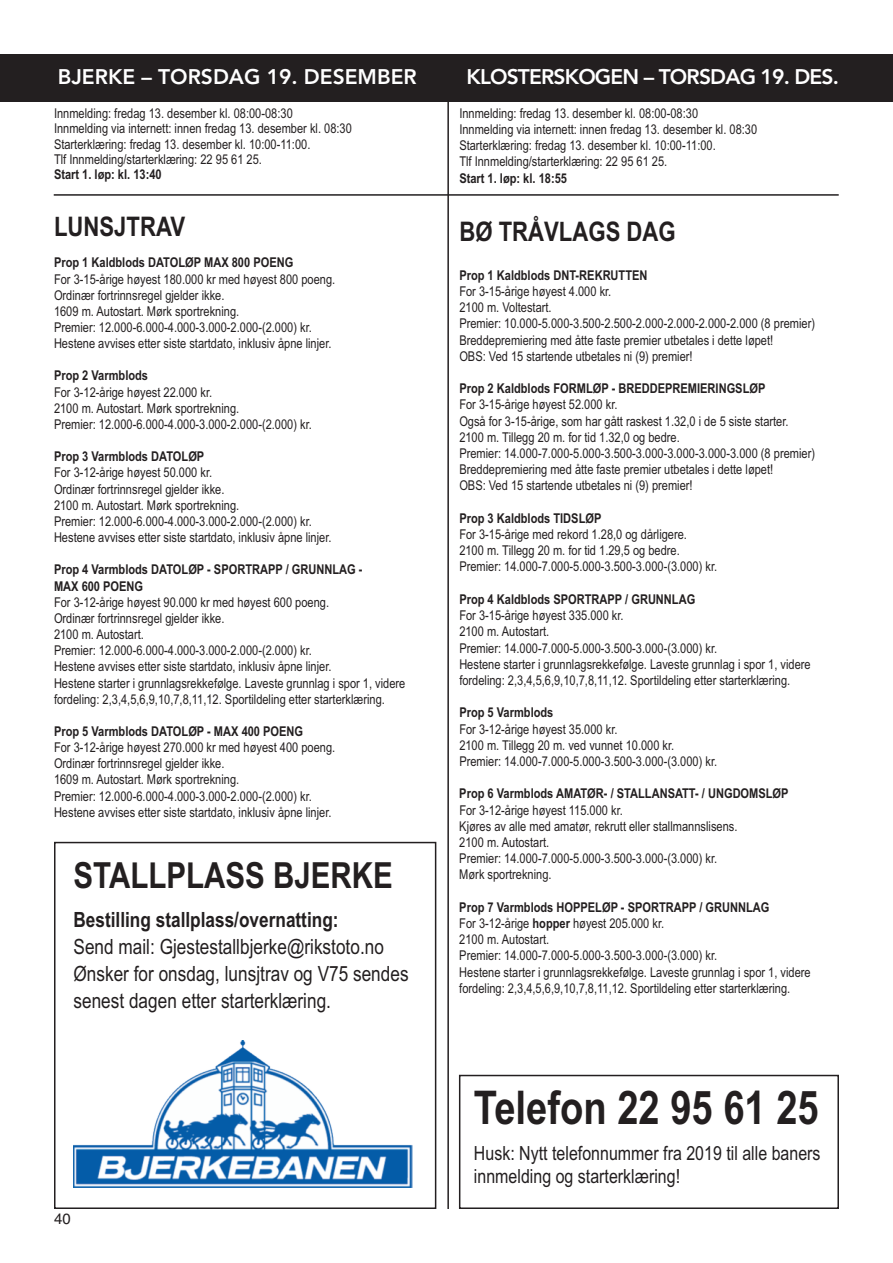
<style>
.page{position:relative;width:893px;height:1263px;background:#fff}
.page>*{position:absolute;margin:0;border:0;box-sizing:border-box;transform-origin:0 0}
.t1{font:700 46.5px "Arial Narrow";color:#231f20}
.t2{font:700 36px "Arial Narrow";color:#231f20}
.t3{font:700 27px "Arial Narrow";color:#231f20}
.t4{font:21px/27px "Arial Narrow";color:#231f20}
.t5{font:700 21px "Arial Narrow";color:#231f20}
.t6{font:800 21px "Avenir";letter-spacing:-.04em;color:#fff}
.t7{font:800 21px "Avenir";color:#fff}
.t8{font:19.5px/23.4px "Arial Narrow";color:#231f20}
.t9{font:15px "Helvetica";color:#231f20}
.t10{font:13.5px/16.2px "Arial Narrow";color:#231f20}
.t11{font:700 13.5px/16.2px "Arial Narrow";color:#231f20}
.s1{font-weight:700}
</style>
<div class="page">
<div style="left:0;top:54px;width:891px;height:48px;background:#231f20"></div>
<hr style="left:447px;top:54px;width:2px;height:1155px;background:#231f20">
<hr style="left:54px;top:194px;width:785px;height:2px;background:#231f20">
<hr style="left:891px;top:54px;width:2px;height:48px;background:#231f20">
<div style="left:54px;top:842px;width:382px;height:367px;border:2px solid #231f20"></div>
<img style="left:74px;top:1041px;width:339px;height:146px">
<div style="left:459px;top:1075px;width:380px;height:134px;border:2px solid #231f20"></div>
<h3 class="t7" style="left:58px;top:60px;width:360px">BJERKE – TORSDAG 19. DESEMBER</h3>
<h3 class="t6" style="left:466px;top:60px;width:374px">KLOSTERSKOGEN – TORSDAG 19. DES.</h3>
<p class="t10" style="left:459px;top:105px;width:299px">Innmelding: fredag 13. desember kl. 08:00-08:30<br>Innmelding via internett: innen fredag 13. desember kl. 08:30<br>Starterklæring: fredag 13. desember kl. 10:00-11:00.<br>Tlf Innmelding/starterklæring: 22 95 61 25.</p>
<p class="t11" style="left:459px;top:170px;width:109px">Start 1. løp: kl. 18:55</p>
<h3 class="t3" style="left:459px;top:216px;width:218px">BØ TRÅVLAGS DAG</h3>
<p class="t11" style="left:459px;top:267px;width:190px">Prop 1 Kaldblods DNT-REKRUTTEN</p>
<p class="t10" style="left:459px;top:283px;width:357px">For 3-15-årige høyest 4.000 kr.<br>2100 m. Voltestart.<br>Premier: 10.000-5.000-3.500-2.500-2.000-2.000-2.000-2.000 (8 premier)<br>Breddepremiering med åtte faste premier utbetales i dette løpet!<br>OBS: Ved 15 startende utbetales ni (9) premier!</p>
<p class="t11" style="left:459px;top:380px;width:308px">Prop 2 Kaldblods FORMLØP - BREDDEPREMIERINGSLØP</p>
<p class="t10" style="left:459px;top:397px;width:357px">For 3-15-årige høyest 52.000 kr.<br>Også for 3-15-årige, som har gått raskest 1.32,0 i de 5 siste starter.<br>2100 m. Tillegg 20 m. for tid 1.32,0 og bedre.<br>Premier: 14.000-7.000-5.000-3.500-3.000-3.000-3.000-3.000 (8 premier)<br>Breddepremiering med åtte faste premier utbetales i dette løpet!<br>OBS: Ved 15 startende utbetales ni (9) premier!</p>
<p class="t11" style="left:459px;top:510px;width:144px">Prop 3 Kaldblods TIDSLØP</p>
<p class="t10" style="left:459px;top:526px;width:259px">For 3-15-årige med rekord 1.28,0 og dårligere.<br>2100 m. Tillegg 20 m. for tid 1.29,5 og bedre.<br>Premier: 14.000-7.000-5.000-3.500-3.000-(3.000) kr.</p>
<p class="t11" style="left:459px;top:591px;width:237px">Prop 4 Kaldblods SPORTRAPP / GRUNNLAG</p>
<p class="t10" style="left:459px;top:607px;width:353px">For 3-15-årige høyest 335.000 kr.<br>2100 m. Autostart.<br>Premier: 14.000-7.000-5.000-3.500-3.000-(3.000) kr.<br>Hestene starter i grunnlagsrekkefølge. Laveste grunnlag i spor 1, videre fordeling: 2,3,4,5,6,9,10,7,8,11,12. Sportildeling etter starterklæring.</p>
<p class="t11" style="left:459px;top:704px;width:96px">Prop 5 Varmblods</p>
<p class="t10" style="left:459px;top:721px;width:259px">For 3-12-årige høyest 35.000 kr.<br>2100 m. Tillegg 20 m. ved vunnet 10.000 kr.<br>Premier: 14.000-7.000-5.000-3.500-3.000-(3.000) kr.</p>
<p class="t11" style="left:459px;top:785px;width:331px">Prop 6 Varmblods AMATØR- / STALLANSATT- / UNGDOMSLØP</p>
<p class="t10" style="left:459px;top:802px;width:280px">For 3-12-årige høyest 115.000 kr.<br>Kjøres av alle med amatør, rekrutt eller stallmannslisens.<br>2100 m. Autostart.<br>Premier: 14.000-7.000-5.000-3.500-3.000-(3.000) kr.<br>Mørk sportrekning.</p>
<p class="t10" style="left:459px;top:899px;width:353px"><span class="s1">Prop 7 Varmblods HOPPELØP - SPORTRAPP / GRUNNLAG<br></span>For 3-12-årige <span class="s1">hopper</span> høyest 205.000 kr.<br>2100 m. Autostart.<br>Premier: 14.000-7.000-5.000-3.500-3.000-(3.000) kr.<br>Hestene starter i grunnlagsrekkefølge. Laveste grunnlag i spor 1, videre fordeling: 2,3,4,5,6,9,10,7,8,11,12. Sportildeling etter starterklæring.</p>
<p class="t10" style="left:54px;top:106px;width:299px;line-height:15.3px">Innmelding: fredag 13. desember kl. 08:00-08:30<br>Innmelding via internett: innen fredag 13. desember kl. 08:30<br>Starterklæring: fredag 13. desember kl. 10:00-11:00.<br>Tlf Innmelding/starterklæring: 22 95 61 25.</p>
<p class="t11" style="left:54px;top:166px;width:109px">Start 1. løp: kl. 13:40</p>
<h3 class="t3" style="left:54px;top:211px;width:133px">LUNSJTRAV</h3>
<p class="t11" style="left:54px;top:255px;width:241px">Prop 1 Kaldblods DATOLØP MAX 800 POENG</p>
<p class="t10" style="left:54px;top:271px;width:283px">For 3-15-årige høyest 180.000 kr med høyest 800 poeng.<br>Ordinær fortrinnsregel gjelder ikke.<br>1609 m. Autostart. Mørk sportrekning.<br>Premier: 12.000-6.000-4.000-3.000-2.000-(2.000) kr.<br>Hestene avvises etter siste startdato, inklusiv åpne linjer.</p>
<p class="t11" style="left:54px;top:368px;width:96px">Prop 2 Varmblods</p>
<p class="t10" style="left:54px;top:384px;width:259px">For 3-12-årige høyest 22.000 kr.<br>2100 m. Autostart. Mørk sportrekning.<br>Premier: 12.000-6.000-4.000-3.000-2.000-(2.000) kr.</p>
<p class="t11" style="left:54px;top:448px;width:152px">Prop 3 Varmblods DATOLØP</p>
<p class="t10" style="left:54px;top:465px;width:279px">For 3-12-årige høyest 50.000 kr.<br>Ordinær fortrinnsregel gjelder ikke.<br>2100 m. Autostart. Mørk sportrekning.<br>Premier: 12.000-6.000-4.000-3.000-2.000-(2.000) kr.<br>Hestene avvises etter siste startdato, inklusiv åpne linjer.</p>
<p class="t11" style="left:54px;top:562px;width:310px">Prop 4 Varmblods DATOLØP - SPORTRAPP / GRUNNLAG -<br>MAX 600 POENG</p>
<p class="t10" style="left:54px;top:594px;width:353px">For 3-12-årige høyest 90.000 kr med høyest 600 poeng.<br>Ordinær fortrinnsregel gjelder ikke.<br>2100 m. Autostart.<br>Premier: 12.000-6.000-4.000-3.000-2.000-(2.000) kr.<br>Hestene avvises etter siste startdato, inklusiv åpne linjer.<br>Hestene starter i grunnlagsrekkefølge. Laveste grunnlag i spor 1, videre fordeling: 2,3,4,5,6,9,10,7,8,11,12. Sportildeling etter starterklæring.</p>
<p class="t11" style="left:54px;top:723px;width:251px">Prop 5 Varmblods DATOLØP - MAX 400 POENG</p>
<p class="t10" style="left:54px;top:739px;width:283px">For 3-12-årige høyest 270.000 kr med høyest 400 poeng.<br>Ordinær fortrinnsregel gjelder ikke.<br>1609 m. Autostart. Mørk sportrekning.<br>Premier: 12.000-6.000-4.000-3.000-2.000-(2.000) kr.<br>Hestene avvises etter siste startdato, inklusiv åpne linjer.</p>
<h2 class="t2" style="left:74px;top:854px;width:321px">STALLPLASS BJERKE</h2>
<h3 class="t5" style="left:74px;top:907px;width:267px">Bestilling stallplass/overnatting:</h3>
<h3 class="t4" style="left:74px;top:933px;width:337px">Send mail: Gjestestallbjerke@rikstoto.no<br>Ønsker for onsdag, lunsjtrav og V75 sendes senest dagen etter starterklæring.</h3>
<p class="t9" style="left:54px;top:1210px;width:18px">40</p>
<h1 class="t1" style="left:474px;top:1080px;width:346px">Telefon 22 95 61 25</h1>
<h3 class="t8" style="left:474px;top:1141px;width:348px">Husk: Nytt telefonnummer fra 2019 til alle baners innmelding og starterklæring!</h3>
</div>
